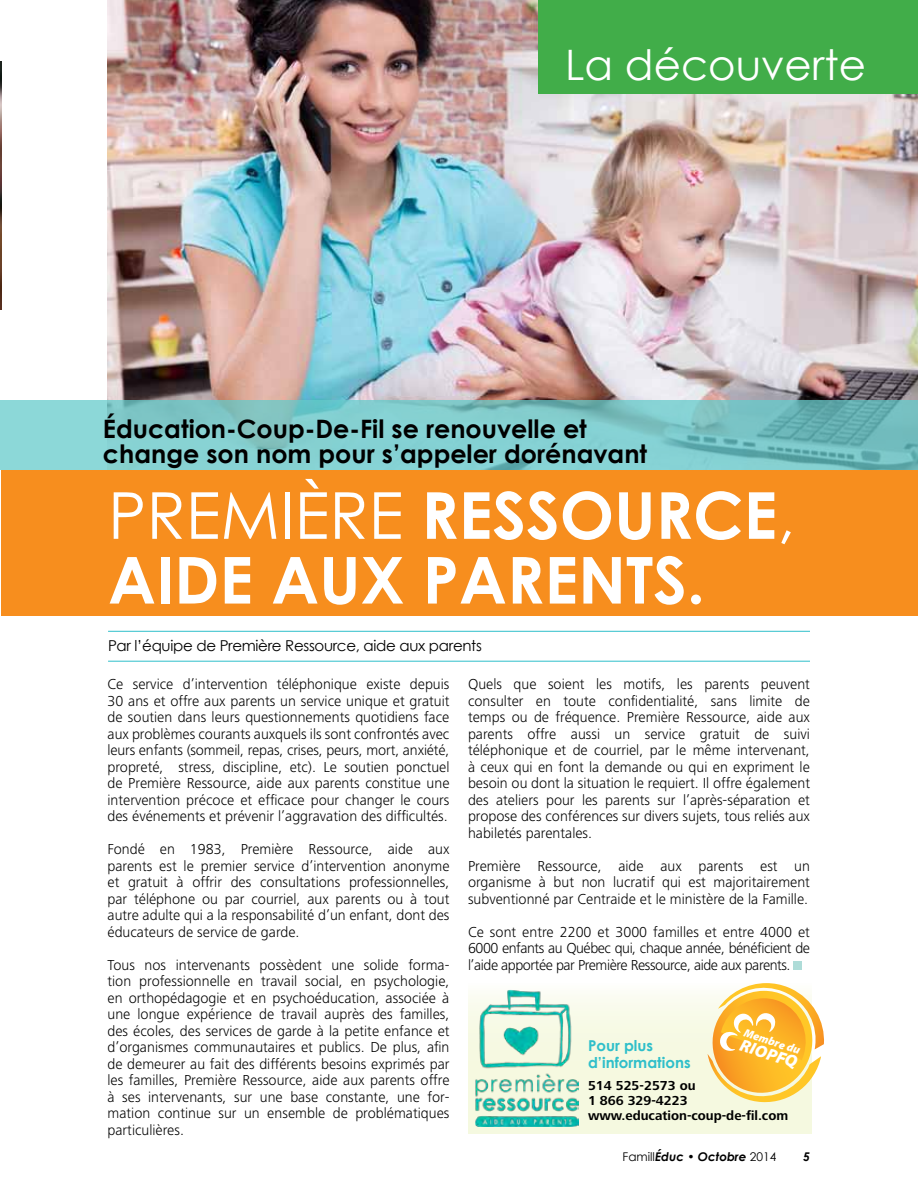
<style>
.page{position:relative;width:918px;height:1188px;background:#fff}
.page>*{position:absolute;margin:0;border:0;box-sizing:border-box;transform-origin:0 0}
.t1{font:700 64.8px/64.8px "Century Gothic";color:#fff}
.t2{font:42px "Century Gothic";color:#fff}
.t3{font:700 25.35px/25.3px "Century Gothic";color:#000}
.t4{font:italic 900 17.25px "Myriad Pro";color:#fff}
.t5{font:300 15px/16.5px "Frutiger Next LT";color:#000;text-align:justify}
.t6{font:15px "Century Gothic";letter-spacing:-.02em;color:#000}
.t7{font:700 15px/16.5px "Century Gothic";color:#2fbfca}
.t8{font:700 13.5px/15px "Frutiger Next LT";color:#000}
.t9{font:italic 700 12px "Century Gothic";color:#000}
.t10{font:italic 900 11.7px "Myriad Pro";color:#fff}
.s1{font-weight:400}
.s2{font-weight:400;font-style:normal}
</style>
<div class="page">
<img style="left:108px;top:0;width:810px;height:401px">
<div style="left:1px;top:470px;width:917px;height:145px;background:#f78e1e"></div>
<svg style="left:0;top:401px;width:918px;height:69px;background:#7ec8c9"></svg>
<div style="left:468px;top:982px;width:344px;height:152px;background:linear-gradient(to bottom,#fcfcf0,#f1f7da)"></div>
<div style="left:539px;top:0;width:379px;height:93px;background:#41ad49"></div>
<img style="left:0;top:61px;width:1px;height:248px">
<hr style="left:108px;top:631px;width:702px;height:1px;background:#2fbfca">
<img style="left:475px;top:990px;width:104px;height:136px">
<svg style="left:705px;top:983px;width:119px;height:121px"></svg>
<div style="left:794px;top:961px;width:8px;height:9px;background:#aedcd8"></div>
<hr style="left:108px;top:661px;width:702px;height:1px;background:#2fbfca">
<h2 class="t2" style="left:565px;top:39px;width:302px">La découverte</h2>
<h3 class="t3" style="left:103px;top:415px;width:546px">Éducation-Coup-De-Fil se renouvelle et change son nom pour s’appeler dorénavant</h3>
<h1 class="t1" style="left:108px;top:481px;width:689px"><span class="s1">PREMIÈRE</span> RESSOURCE<span class="s1">,<br></span>AIDE AUX</h1>
<h1 class="t1" style="left:423px;top:546px;width:284px">PARENTS.</h1>
<p class="t6" style="left:108px;top:636px;width:375px">Par l’équipe de Première Ressource, aide aux parents</p>
<p class="t5" style="left:108px;top:676px;width:344px">Ce service d’intervention téléphonique existe depuis 30 ans et offre aux parents un service unique et gratuit de soutien dans leurs questionnements quotidiens face aux problèmes courants auxquels ils sont confrontés avec leurs enfants (sommeil, repas, crises, peurs, mort, anxiété, propreté, stress, discipline, etc). Le soutien ponctuel de Première Ressource, aide aux parents constitue une intervention précoce et efficace pour changer le cours des événements et prévenir l’aggravation des difficultés.</p>
<p class="t5" style="left:108px;top:841px;width:344px">Fondé en 1983, Première Ressource, aide aux parents est le premier service d’intervention anonyme et gratuit à offrir des consultations professionnelles, par téléphone ou par courriel, aux parents ou à tout autre adulte qui a la responsabilité d’un enfant, dont des éducateurs de service de garde.</p>
<p class="t5" style="left:108px;top:957px;width:344px">Tous nos intervenants possèdent une solide forma&shy;tion professionnelle en travail social, en psychologie, en orthopédagogie et en psychoéducation, associée à une longue expérience de travail auprès des familles, des écoles, des services de garde à la petite enfance et d’organismes communautaires et publics. De plus, afin de demeurer au fait des différents besoins exprimés par les familles, Première Ressource, aide aux parents offre à ses intervenants, sur une base constante, une for&shy;mation continue sur un ensemble de problématiques particulières.</p>
<p class="t5" style="left:468px;top:676px;width:344px">Quels que soient les motifs, les parents peuvent consulter en toute confidentialité, sans limite de temps ou de fréquence. Première Ressource, aide aux parents offre aussi un service gratuit de suivi téléphonique et de courriel, par le même intervenant, à ceux qui en font la demande ou qui en expriment le besoin ou dont la situation le requiert. Il offre également des ateliers pour les parents sur l’après-séparation et propose des conférences sur divers sujets, tous reliés aux habiletés parentales.</p>
<p class="t5" style="left:468px;top:857px;width:344px">Première Ressource, aide aux parents est un organisme à but non lucratif qui est majoritairement subventionné par Centraide et le ministère de la Famille.</p>
<p class="t5" style="left:468px;top:923px;width:344px">Ce sont entre 2200 et 3000 familles et entre 4000 et 6000 enfants au Québec qui, chaque année, bénéficient de l’aide apportée par Première Ressource, aide aux parents.</p>
<p class="t7" style="left:588px;top:1037px;width:104px">Pour plus d’informations</p>
<p class="t10" style="left:747px;top:1025px;width:60px;rotate:18deg">Membre du</p>
<p class="t4" style="left:744px;top:1034px;width:61px;rotate:18deg">RIOPFQ</p>
<p class="t8" style="left:588px;top:1078px;width:202px">514 525-2573 ou<br>1 866 329-4223 www.education-coup-de-fil.com</p>
<p class="t9" style="left:623px;top:1149px;width:155px"><span class="s2">Famill</span>Éduc • Octobre <span class="s2">2014</span></p>
<p class="t9" style="left:803px;top:1149px;width:8px">5</p>
</div>
